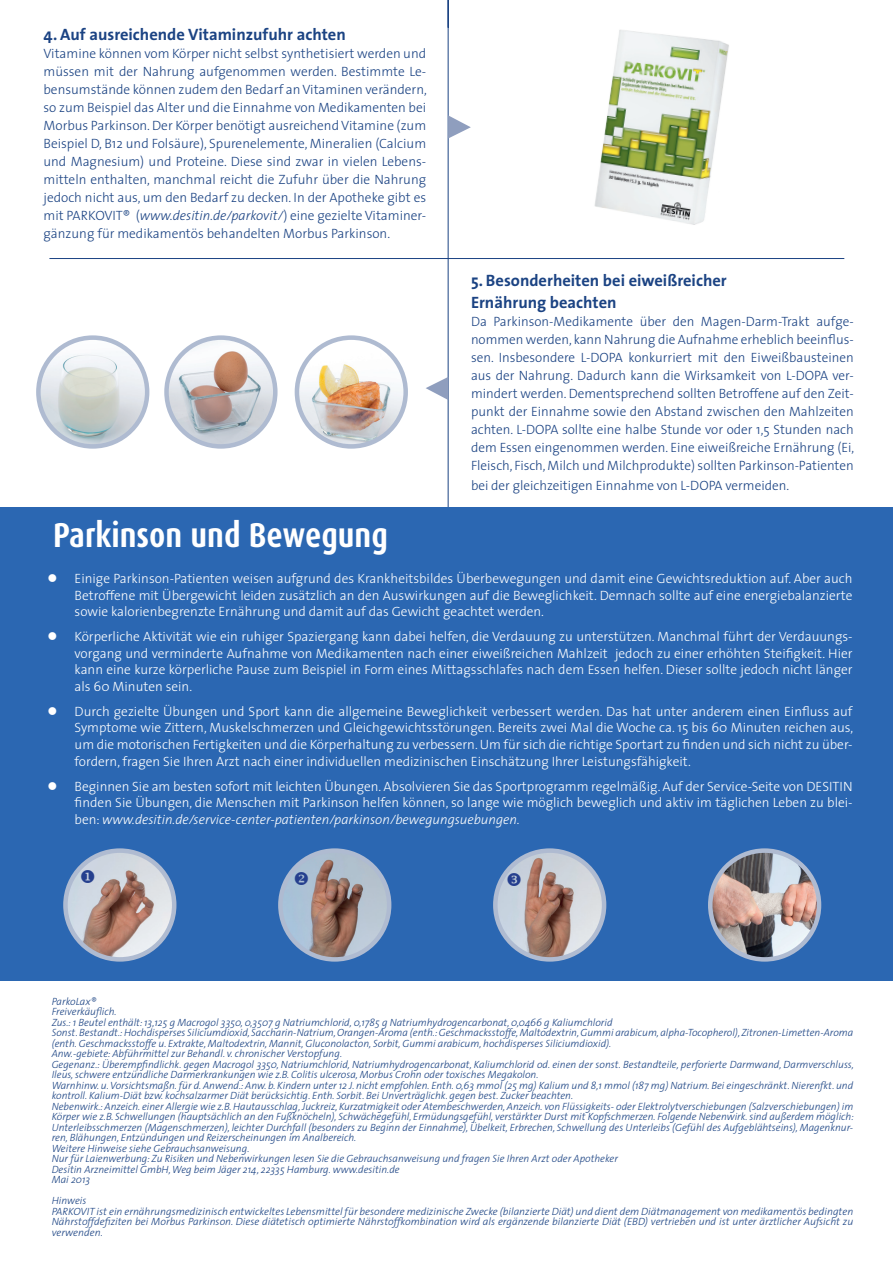
<style>
.page{position:relative;width:893px;height:1263px;background:#fff}
.page>*{position:absolute;margin:0;border:0;box-sizing:border-box;transform-origin:0 0}
.t1{font:700 34.5px "Dax Condensed";color:#fff}
.t2{font:700 16.5px/22.5px "The Sans";color:#1b4383}
.t3{font:300 13.5px/16.5px "The Sans";color:#fff;text-align:justify}
.t4{font:300 13.5px/18px "The Sans";color:#1b4383;text-align:justify}
.t5{font:italic 300 10.5px/10.5px "The Sans";color:#1b4383}
.s1{font-style:italic}
</style>
<div class="page">
<hr style="left:448px;top:0;width:1px;height:534px;background:#1b4383">
<div style="left:0;top:507px;width:893px;height:474px;background:#2b67b2"></div>
<svg style="left:426px;top:377px;width:22px;height:23px"></svg>
<img style="left:38px;top:338px;width:109px;height:108px;border-radius:54px">
<div style="left:36px;top:335px;width:113px;height:114px;border:4px solid #afbbd1;border-radius:50%"></div>
<img style="left:65px;top:851px;width:109px;height:108px;border-radius:54px">
<div style="left:63px;top:848px;width:113px;height:114px;border:4px solid #afbbd1;border-radius:50%"></div>
<img style="left:280px;top:851px;width:109px;height:108px;border-radius:54px">
<div style="left:278px;top:848px;width:113px;height:114px;border:4px solid #afbbd1;border-radius:50%"></div>
<img style="left:710px;top:851px;width:109px;height:108px;border-radius:54px">
<div style="left:708px;top:848px;width:113px;height:114px;border:4px solid #afbbd1;border-radius:50%"></div>
<img style="left:297px;top:338px;width:109px;height:108px;border-radius:54px">
<div style="left:295px;top:335px;width:113px;height:114px;border:4px solid #afbbd1;border-radius:50%"></div>
<img style="left:167px;top:338px;width:108px;height:108px;border-radius:54px">
<div style="left:164px;top:335px;width:114px;height:114px;border:4px solid #afbbd1;border-radius:50%"></div>
<img style="left:594px;top:30px;width:135px;height:195px">
<hr style="left:49px;top:258px;width:795px;height:1px;background:#1b4383">
<svg style="left:448px;top:115px;width:23px;height:24px"></svg>
<svg style="left:495px;top:851px;width:109px;height:108px"></svg>
<svg style="left:81px;top:869px;width:13px;height:14px"></svg>
<svg style="left:295px;top:871px;width:13px;height:13px"></svg>
<h2 class="t2" style="left:44px;top:22px;width:304px">4. Auf ausreichende Vitaminzufuhr achten</h2>
<p class="t4" style="left:44px;top:44px;width:385px">Vitamine können vom Körper nicht selbst synthetisiert werden und müssen mit der Nahrung aufgenommen werden. Bestimmte Le&shy;bensumstände können zudem den Bedarf an Vitaminen verändern, so zum Beispiel das Alter und die Einnahme von Medikamenten bei Morbus Parkinson. Der Körper benötigt ausreichend Vitamine (zum Beispiel D, B12 und Folsäure), Spurenelemente, Mineralien (Calcium und Magnesium) und Proteine. Diese sind zwar in vielen Lebens&shy;mitteln enthalten, manchmal reicht die Zufuhr über die Nahrung jedoch nicht aus, um den Bedarf zu decken. In der Apotheke gibt es mit PARKOVIT® (<span class="s1">www.desitin.de/parkovit/</span>) eine gezielte Vitaminer&shy;gänzung für medikamentös behandelten Morbus Parkinson.</p>
<h1 class="t1" style="left:53px;top:515px;width:336px">Parkinson und Bewegung</h1>
<h2 class="t2" style="left:471px;top:269px;width:257px">5. Besonderheiten bei eiweißreicher<br>Ernährung beachten</h2>
<p class="t4" style="left:471px;top:312px;width:385px">Da Parkinson-Medikamente über den Magen-Darm-Trakt aufge&shy;nommen werden, kann Nahrung die Aufnahme erheblich beeinflus&shy;sen. Insbesondere L-DOPA konkurriert mit den Eiweißbausteinen aus der Nahrung. Dadurch kann die Wirksamkeit von L-DOPA ver&shy;mindert werden. Dementsprechend sollten Betroffene auf den Zeit&shy;punkt der Einnahme sowie den Abstand zwischen den Mahlzeiten achten. L-DOPA sollte eine halbe Stunde vor oder 1,5 Stunden nach dem Essen eingenommen werden. Eine eiweißreiche Ernährung (Ei, Fleisch, Fisch, Milch und Milchprodukte) sollten Parkinson-Patienten</p>
<p class="t4" style="left:471px;top:476px;width:320px">bei der gleichzeitigen Einnahme von L-DOPA vermeiden.</p>
<p class="t3" style="left:75px;top:570px;width:779px;text-indent:-27px">● Einige Parkinson-Patienten weisen aufgrund des Krankheitsbildes Überbewegungen und damit eine Gewichtsreduktion auf. Aber auch Betroffene mit Übergewicht leiden zusätzlich an den Auswirkungen auf die Beweglichkeit. Demnach sollte auf eine energiebalanzierte sowie kalorienbegrenzte Ernährung und damit auf das Gewicht geachtet werden.</p>
<p class="t3" style="left:75px;top:628px;width:779px;text-indent:-27px">● Körperliche Aktivität wie ein ruhiger Spaziergang kann dabei helfen, die Verdauung zu unterstützen. Manchmal führt der Verdauungs&shy;vorgang und verminderte Aufnahme von Medikamenten nach einer eiweißreichen Mahlzeit jedoch zu einer erhöhten Steifigkeit. Hier kann eine kurze körperliche Pause zum Beispiel in Form eines Mittagsschlafes nach dem Essen helfen. Dieser sollte jedoch nicht länger als 60 Minuten sein.</p>
<p class="t3" style="left:75px;top:703px;width:780px;text-indent:-27px">● Durch gezielte Übungen und Sport kann die allgemeine Beweglichkeit verbessert werden. Das hat unter anderem einen Einfluss auf Symptome wie Zittern, Muskelschmerzen und Gleichgewichtsstörungen. Bereits zwei Mal die Woche ca. 15 bis 60 Minuten reichen aus, um die motorischen Fertigkeiten und die Körperhaltung zu verbessern. Um für sich die richtige Sportart zu finden und sich nicht zu über&shy;fordern, fragen Sie Ihren Arzt nach einer individuellen medizinischen Einschätzung Ihrer Leistungsfähigkeit.</p>
<p class="t3" style="left:75px;top:777px;width:779px;text-indent:-27px">● Beginnen Sie am besten sofort mit leichten Übungen. Absolvieren Sie das Sportprogramm regelmäßig. Auf der Service-Seite von DESITIN finden Sie Übungen, die Menschen mit Parkinson helfen können, so lange wie möglich beweglich und aktiv im täglichen Leben zu blei&shy;ben: <span class="s1">www.desitin.de/service-center-patienten/parkinson/bewegungsuebungen.</span></p>
<p class="t5" style="left:52px;top:996px;width:804px">ParkoLax®<br>Freiverkäuflich.<br>Zus.: 1 Beutel enthält: 13,125 g Macrogol 3350, 0,3507 g Natriumchlorid, 0,1785 g Natriumhydrogencarbonat, 0,0466 g Kaliumchlorid<br>Sonst. Bestandt.: Hochdisperses Siliciumdioxid, Saccharin-Natrium, Orangen-Aroma (enth.: Geschmacksstoffe, Maltodextrin, Gummi arabicum, alpha-Tocopherol), Zitronen-Limetten-Aroma (enth. Geschmacksstoffe u. Extrakte, Maltodextrin, Mannit, Gluconolacton, Sorbit, Gummi arabicum, hochdisperses Siliciumdioxid).<br>Anw.-gebiete: Abführmittel zur Behandl. v. chronischer Verstopfung.<br>Gegenanz.: Überempfindlichk. gegen Macrogol 3350, Natriumchlorid, Natriumhydrogencarbonat, Kaliumchlorid od. einen der sonst. Bestandteile, perforierte Darmwand, Darmverschluss, Ileus, schwere entzündliche Darmerkrankungen wie z.B. Colitis ulcerosa, Morbus Crohn oder toxisches Megakolon.<br>Warnhinw. u. Vorsichtsmaßn. für d. Anwend.: Anw. b. Kindern unter 12 J. nicht empfohlen. Enth. 0,63 mmol (25 mg) Kalium und 8,1 mmol (187 mg) Natrium. Bei eingeschränkt. Nierenfkt. und kontroll. Kalium-Diät bzw. kochsalzarmer Diät berücksichtig. Enth. Sorbit. Bei Unverträglichk. gegen best. Zucker beachten.<br>Nebenwirk.: Anzeich. einer Allergie wie z.B. Hautausschlag, Juckreiz, Kurzatmigkeit oder Atembeschwerden, Anzeich. von Flüssigkeits- oder Elektrolytverschiebungen (Salzverschiebungen) im Körper wie z.B. Schwellungen (hauptsächlich an den Fußknöcheln), Schwächegefühl, Ermüdungsgefühl, verstärkter Durst mit Kopfschmerzen. Folgende Nebenwirk. sind außerdem möglich:<br>Unterleibsschmerzen (Magenschmerzen), leichter Durchfall (besonders zu Beginn der Einnahme), Übelkeit, Erbrechen, Schwellung des Unterleibs (Gefühl des Aufgeblähtseins), Magenknur&shy;ren, Blähungen, Entzündungen und Reizerscheinungen im Analbereich.<br>Weitere Hinweise siehe Gebrauchsanweisung.<br>Nur für Laienwerbung: Zu Risiken und Nebenwirkungen lesen Sie die Gebrauchsanweisung und fragen Sie Ihren Arzt oder Apotheker<br>Desitin Arzneimittel GmbH, Weg beim Jäger 214, 22335 Hamburg. www.desitin.de<br>Mai 2013</p>
<p class="t5" style="left:52px;top:1195px;width:803px">Hinweis<br>PARKOVIT ist ein ernährungsmedizinisch entwickeltes Lebensmittel für besondere medizinische Zwecke (bilanzierte Diät) und dient dem Diätmanagement von medikamentös bedingten Nährstoffdefiziten bei Morbus Parkinson. Diese diätetisch optimierte Nährstoffkombination wird als ergänzende bilanzierte Diät (EBD) vertrieben und ist unter ärztlicher Aufsicht zu verwenden.</p>
</div>
